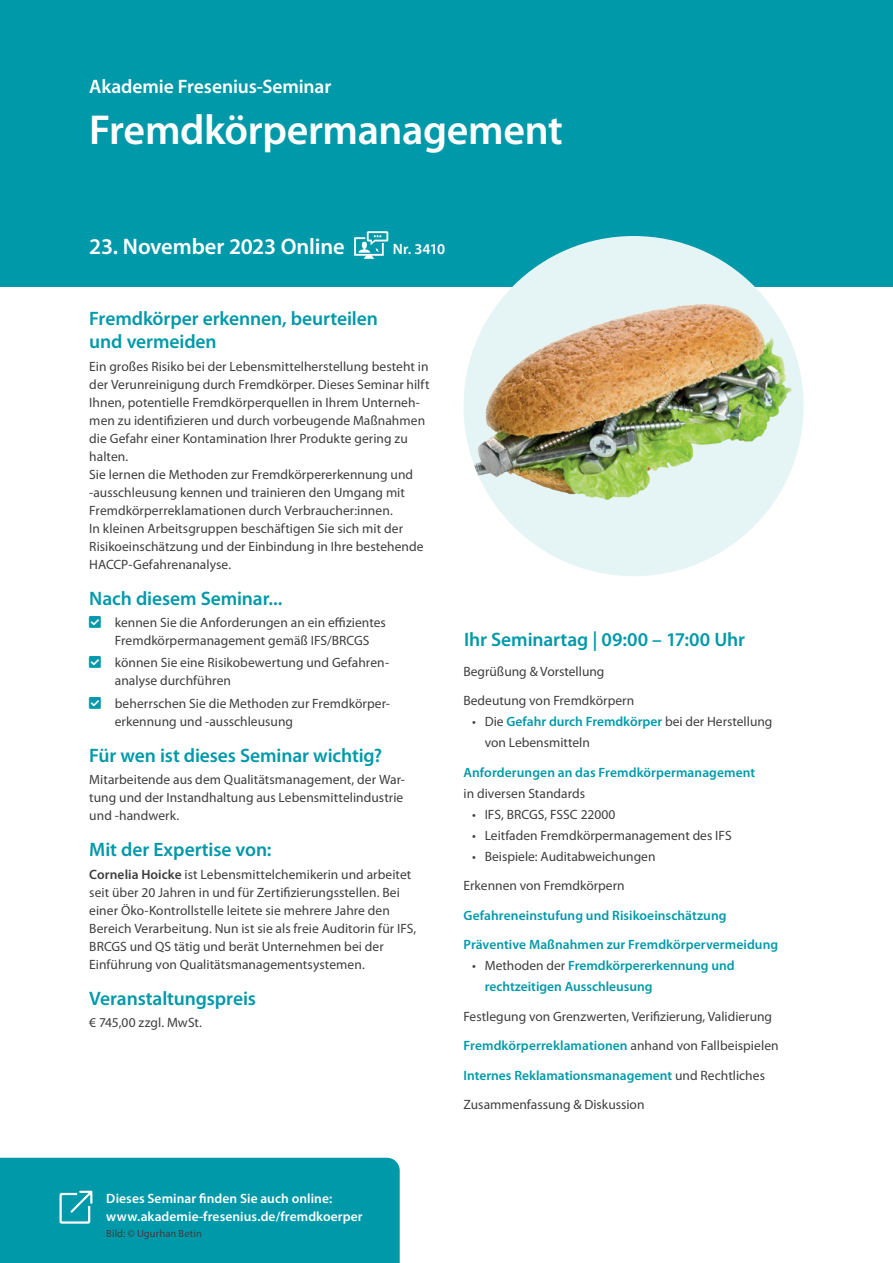
<style>
.page{position:relative;width:893px;height:1263px;background:#fff}
.page>*{position:absolute;margin:0;border:0;box-sizing:border-box;transform-origin:0 0}
.t1{font:600 42px "Myriad Pro";letter-spacing:-.01em;color:#fff}
.t2{font:600 22.5px "Myriad Pro";letter-spacing:-.01em;color:#fff}
.t3{font:600 19.5px/23.4px "Myriad Pro";letter-spacing:-.005em;color:#0099a9}
.t4{font:600 19.5px "Myriad Pro";letter-spacing:-.005em;color:#fff}
.t5{font:600 15px "Myriad Pro";letter-spacing:-.02em;color:#fff}
.t6{font:13.5px/18px "Myriad Pro";color:#3e3e3f}
.t7{font:600 13.5px/21px "Myriad Pro";letter-spacing:.005em;color:#0099a9}
.t8{font:600 13.5px/18px "Myriad Pro";letter-spacing:.005em;color:#fff}
.t9{font:10.5px "Myriad Pro";letter-spacing:.01em;color:#3e3e3f}
.s1{font-weight:600}
.s2{font-weight:600;color:#0099a9}
.s3{font-weight:400;color:#3e3e3f}
</style>
<div class="page">
<div style="left:0;top:0;width:893px;height:287px;background:#0099a9"></div>
<div style="left:0;top:1158px;width:400px;height:105px;background:#0099a9"></div>
<img style="left:463px;top:236px;width:341px;height:340px;border-radius:170px">
<svg style="left:354px;top:231px;width:34px;height:28px"></svg>
<p class="t4" style="left:89px;top:74px;width:244px">Akademie Fresenius-Seminar</p>
<p class="t1" style="left:89px;top:103px;width:475px">Fremdkörpermanagement</p>
<p class="t2" style="left:89px;top:232px;width:257px">23. November 2023 Online</p>
<p class="t5" style="left:393px;top:240px;width:54px">Nr. 3410</p>
<p class="t3" style="left:89px;top:306px;width:290px">Fremdkörper erkennen, beurteilen und vermeiden</p>
<p class="t6" style="left:89px;top:357px;width:342px">Ein großes Risiko bei der Lebensmittelherstellung besteht in der Verunreinigung durch Fremdkörper. Dieses Seminar hilft Ihnen, potentielle Fremdkörperquellen in Ihrem Unterneh&shy;men zu identifizieren und durch vorbeugende Maßnahmen die Gefahr einer Kontamination Ihrer Produkte gering zu halten.</p>
<p class="t6" style="left:89px;top:465px;width:336px">Sie lernen die Methoden zur Fremdkörpererkennung und -ausschleusung kennen und trainieren den Umgang mit Fremdkörperreklamationen durch Verbraucher:innen.<br>In kleinen Arbeitsgruppen beschäftigen Sie sich mit der Risikoeinschätzung und der Einbindung in Ihre bestehende HACCP-Gefahrenanalyse.</p>
<p class="t3" style="left:89px;top:586px;width:195px">Nach diesem Seminar...</p>
<p class="t6" style="left:115px;top:613px;width:273px">kennen Sie die Anforderungen an ein effizientes</p>
<p class="t6" style="left:115px;top:631px;width:256px">Fremdkörpermanagement gemäß IFS/BRCGS</p>
<p class="t6" style="left:115px;top:654px;width:276px">können Sie eine Risikobewertung und Gefahren&shy;analyse durchführen</p>
<p class="t6" style="left:115px;top:694px;width:277px">beherrschen Sie die Methoden zur Fremdkörper&shy;erkennung und -ausschleusung</p>
<p class="t3" style="left:89px;top:743px;width:294px">Für wen ist dieses Seminar wichtig?</p>
<p class="t6" style="left:89px;top:770px;width:317px;text-align:justify">Mitarbeitende aus dem Qualitätsmanagement, der War&shy;tung und der Instandhaltung aus Lebensmittelindustrie und -handwerk.</p>
<p class="t3" style="left:89px;top:837px;width:184px">Mit der Expertise von:</p>
<p class="t6" style="left:89px;top:865px;width:328px"><span class="s1">Cornelia Hoicke</span> ist Lebensmittelchemikerin und arbeitet seit über 20 Jahren in und für Zertifizierungsstellen. Bei einer Öko-Kontrollstelle leitete sie mehrere Jahre den Bereich Verarbeitung. Nun ist sie als freie Auditorin für IFS, BRCGS und QS tätig und berät Unternehmen bei der Einführung von Qualitätsmanagementsystemen.</p>
<p class="t3" style="left:89px;top:986px;width:168px">Veranstaltungspreis</p>
<p class="t6" style="left:89px;top:1013px;width:114px">€ 745,00 zzgl. MwSt.</p>
<p class="t3" style="left:464px;top:627px;width:282px">Ihr Seminartag | 09:00 – 17:00 Uhr</p>
<p class="t6" style="left:463px;top:662px;width:142px">Begrüßung &amp; Vorstellung</p>
<p class="t6" style="left:463px;top:691px;width:172px">Bedeutung von Fremdkörpern</p>
<p class="t6" style="left:485px;top:711px;width:289px;line-height:21px;text-indent:-13px">• Die <span class="s2">Gefahr durch Fremdkörper</span> bei der Herstellung von Lebensmitteln</p>
<p class="t7" style="left:463px;top:761px;width:293px">Anforderungen an das Fremdkörpermanagement <span class="s3">in diversen Standards</span></p>
<p class="t6" style="left:472px;top:805px;width:145px">• IFS, BRCGS, FSSC 22000</p>
<p class="t6" style="left:472px;top:826px;width:261px">• Leitfaden Fremdkörpermanagement des IFS</p>
<p class="t6" style="left:472px;top:847px;width:185px">• Beispiele: Auditabweichungen</p>
<p class="t6" style="left:463px;top:876px;width:163px">Erkennen von Fremdkörpern</p>
<p class="t7" style="left:463px;top:904px;width:265px">Gefahreneinstufung und Risikoeinschätzung</p>
<p class="t7" style="left:463px;top:934px;width:316px">Präventive Maßnahmen zur Fremdkörpervermeidung</p>
<p class="t7" style="left:485px;top:955px;width:251px;text-indent:-13px"><span class="s3">• Methoden der</span> Fremdkörpererkennung und rechtzeitigen Ausschleusung</p>
<p class="t6" style="left:463px;top:1007px;width:310px">Festlegung von Grenzwerten, Verifizierung, Validierung</p>
<p class="t7" style="left:463px;top:1035px;width:317px">Fremdkörperreklamationen <span class="s3">anhand von Fallbeispielen</span></p>
<p class="t7" style="left:463px;top:1064px;width:303px">Internes Reklamationsmanagement <span class="s3">und Rechtliches</span></p>
<p class="t6" style="left:463px;top:1095px;width:183px">Zusammenfassung &amp; Diskussion</p>
<p class="t8" style="left:106px;top:1189px;width:258px">Dieses Seminar finden Sie auch online: www.akademie-fresenius.de/fremdkoerper</p>
<p class="t9" style="left:106px;top:1227px;width:97px">Bild: © Ugurhan Betin</p>
</div>
